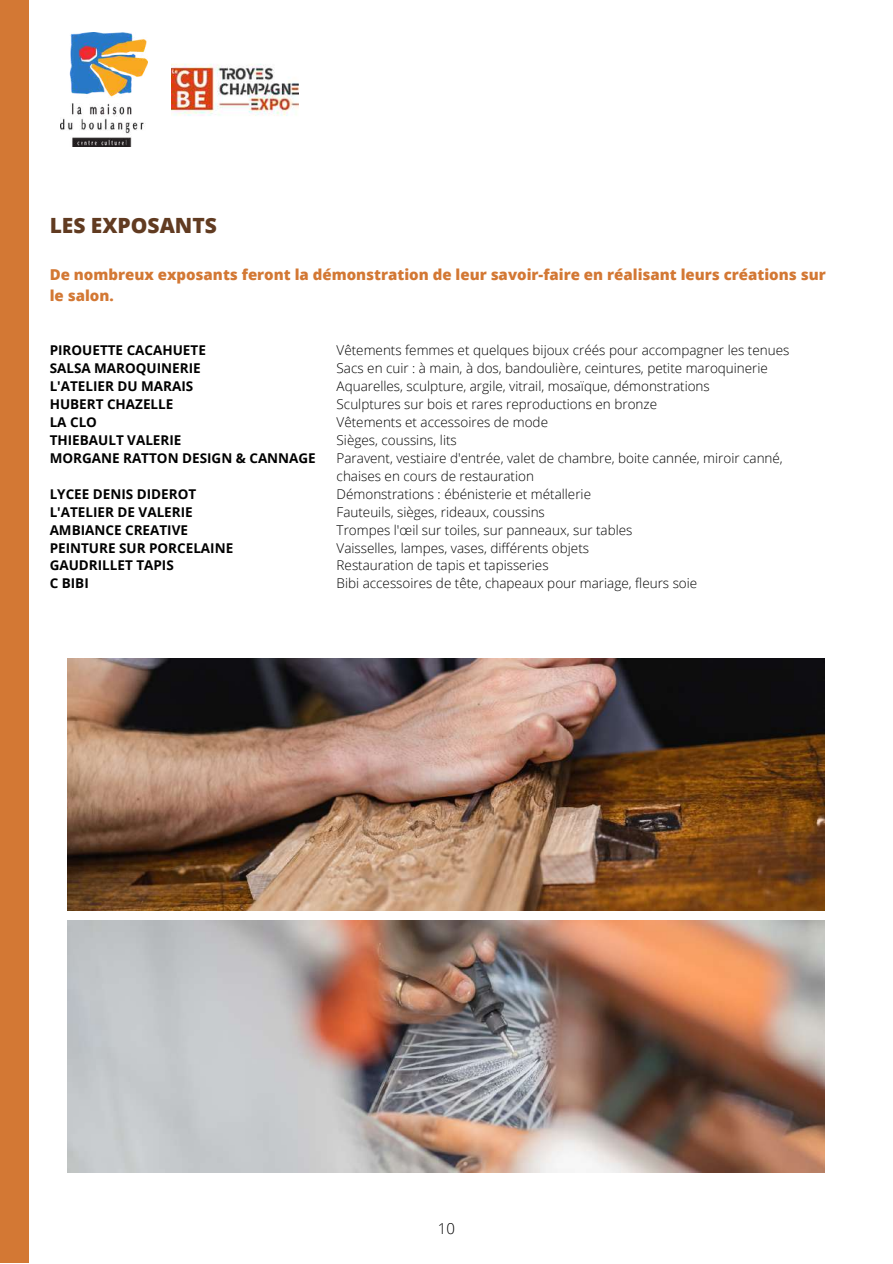
<style>
.page{position:relative;width:893px;height:1264px;background:#fff}
.page>*{position:absolute;margin:0;border:0;box-sizing:border-box;transform-origin:0 0}
.t1{font:800 21px "Open Sans";color:#613b21}
.t2{font:800 15px/20.2px "Open Sans";color:#d37834}
.t3{font:300 15px "Open Sans";color:#000}
.t4{font:300 13.5px/18px "Open Sans";color:#000}
.t5{font:700 13.5px/18px "Open Sans";color:#000}
</style>
<div class="page">
<img style="left:68px;top:659px;width:756px;height:251px">
<img style="left:68px;top:920px;width:756px;height:252px">
<img style="left:60px;top:32px;width:87px;height:115px">
<img style="left:171px;top:63px;width:127px;height:53px">
<div style="left:0;top:0;width:29px;height:1262px;background:#d37834"></div>
<h1 class="t1" style="left:50px;top:211px;width:169px">LES EXPOSANTS</h1>
<p class="t2" style="left:50px;top:264px;width:777px">De nombreux exposants feront la démonstration de leur savoir-faire en réalisant leurs créations sur le salon.</p>
<p class="t5" style="left:50px;top:340px;width:268px">PIROUETTE CACAHUETE<br>SALSA MAROQUINERIE<br>L'ATELIER DU MARAIS<br>HUBERT CHAZELLE<br>LA CLO<br>THIEBAULT VALERIE<br>MORGANE RATTON DESIGN &amp; CANNAGE</p>
<p class="t5" style="left:50px;top:484px;width:185px">LYCEE DENIS DIDEROT<br>L'ATELIER DE VALERIE<br>AMBIANCE CREATIVE<br>PEINTURE SUR PORCELAINE<br>GAUDRILLET TAPIS<br>C BIBI</p>
<p class="t4" style="left:336px;top:340px;width:454px">Vêtements femmes et quelques bijoux créés pour accompagner les tenues Sacs en cuir : à main, à dos, bandoulière, ceintures, petite maroquinerie Aquarelles, sculpture, argile, vitrail, mosaïque, démonstrations<br>Sculptures sur bois et rares reproductions en bronze<br>Vêtements et accessoires de mode<br>Sièges, coussins, lits<br>Paravent, vestiaire d'entrée, valet de chambre, boite cannée, miroir canné, chaises en cours de restauration<br>Démonstrations : ébénisterie et métallerie<br>Fauteuils, sièges, rideaux, coussins<br>Trompes l'œil sur toiles, sur panneaux, sur tables<br>Vaisselles, lampes, vases, différents objets<br>Restauration de tapis et tapisseries<br>Bibi accessoires de tête, chapeaux pour mariage, fleurs soie</p>
<p class="t3" style="left:438px;top:1217px;width:19px">10</p>
</div>
